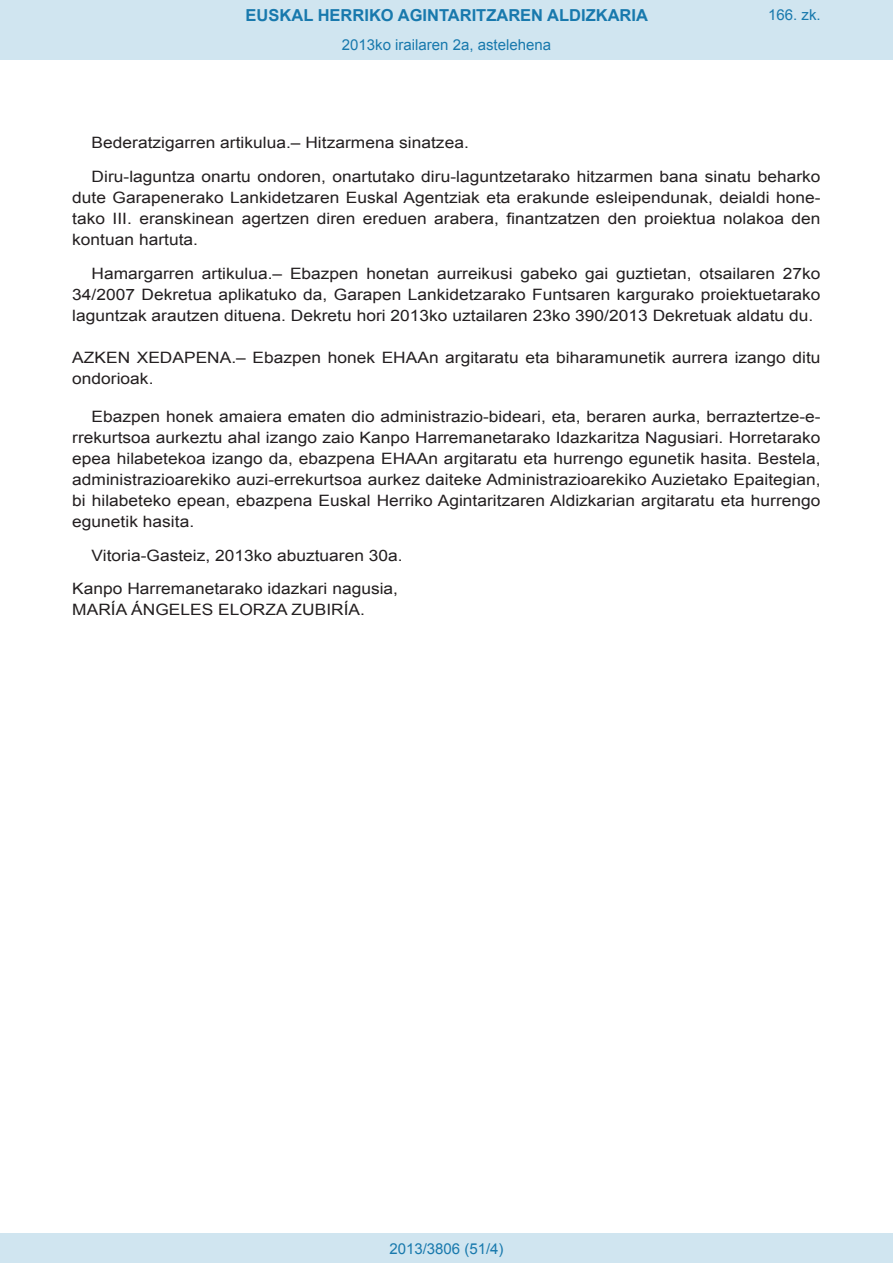
<style>
.page{position:relative;width:893px;height:1263px;background:#fff}
.page>*{position:absolute;margin:0;border:0;box-sizing:border-box;transform-origin:0 0}
.t1{font:700 16.5px "Arial";color:#1879ad}
.BOPVDetalle{font:15.6px/21px "Arial";color:#231f20;text-align:justify;scale:1.11 1}
.BOPVDisposicionTitul{font:15.6px/21px "Arial";color:#231f20;scale:1.11 1}
.BOPVFirmaLugFec{font:15.6px "Arial";color:#231f20;scale:1.11 1}
.BOPVFirmaPuesto{font:15.6px "Arial";color:#231f20;scale:1.11 1}
.BOPVFirmaNombre{font:15.6px "Arial";color:#231f20;scale:1.11 1}
.Paginacion_Centro{font:15px "Arial";color:#1879ad}
</style>
<div class="page">
<div style="left:0;top:0;width:893px;height:60px;background:#d0e5f0"></div>
<div style="left:0;top:1233px;width:893px;height:30px;background:#d0e5f0"></div>
<p class="t1" style="left:246px;top:4px;width:404px">EUSKAL HERRIKO AGINTARITZAREN ALDIZKARIA</p>
<p class="Paginacion_Centro" style="left:342px;top:35px;width:211px">2013ko irailaren 2a, astelehena</p>
<p class="Paginacion_Centro" style="left:768px;top:5px;width:54px">166. zk.</p>
<p class="BOPVDetalle" style="left:92px;top:132px;width:341px">Bederatzigarren artikulua.– Hitzarmena sinatzea.</p>
<p class="BOPVDetalle" style="left:72px;top:166px;width:676px;text-indent:19px">Diru-laguntza onartu ondoren, onartutako diru-laguntzetarako hitzarmen bana sinatu beharko dute Garapenerako Lankidetzaren Euskal Agentziak eta erakunde esleipendunak, deialdi hone&shy;tako III. eranskinean agertzen diren ereduen arabera, finantzatzen den proiektua nolakoa den kontuan hartuta.</p>
<p class="BOPVDetalle" style="left:72px;top:263px;width:676px;text-indent:19px">Hamargarren artikulua.– Ebazpen honetan aurreikusi gabeko gai guztietan, otsailaren 27ko 34/2007 Dekretua aplikatuko da, Garapen Lankidetzarako Funtsaren kargurako proiektuetarako laguntzak arautzen dituena. Dekretu hori 2013ko uztailaren 23ko 390/2013 Dekretuak aldatu du.</p>
<p class="BOPVDisposicionTitul" style="left:72px;top:347px;width:676px">AZKEN XEDAPENA.– Ebazpen honek EHAAn argitaratu eta biharamunetik aurrera izango ditu ondorioak.</p>
<p class="BOPVDetalle" style="left:72px;top:406px;width:676px;text-indent:19px">Ebazpen honek amaiera ematen dio administrazio-bideari, eta, beraren aurka, berraztertze-e&shy;rrekurtsoa aurkeztu ahal izango zaio Kanpo Harremanetarako Idazkaritza Nagusiari. Horretarako epea hilabetekoa izango da, ebazpena EHAAn argitaratu eta hurrengo egunetik hasita. Bestela, administrazioarekiko auzi-errekurtsoa aurkez daiteke Administrazioarekiko Auzietako Epaitegian, bi hilabeteko epean, ebazpena Euskal Herriko Agintaritzaren Aldizkarian argitaratu eta hurrengo egunetik hasita.</p>
<p class="BOPVFirmaLugFec" style="left:92px;top:545px;width:282px">Vitoria-Gasteiz, 2013ko abuztuaren 30a.</p>
<p class="BOPVFirmaPuesto" style="left:72px;top:579px;width:295px">Kanpo Harremanetarako idazkari nagusia,</p>
<p class="BOPVFirmaNombre" style="left:72px;top:600px;width:265px">MARÍA ÁNGELES ELORZA ZUBIRÍA.</p>
<p class="Paginacion_Centro" style="left:389px;top:1238px;width:116px">2013/3806 (51/4)</p>
</div>
